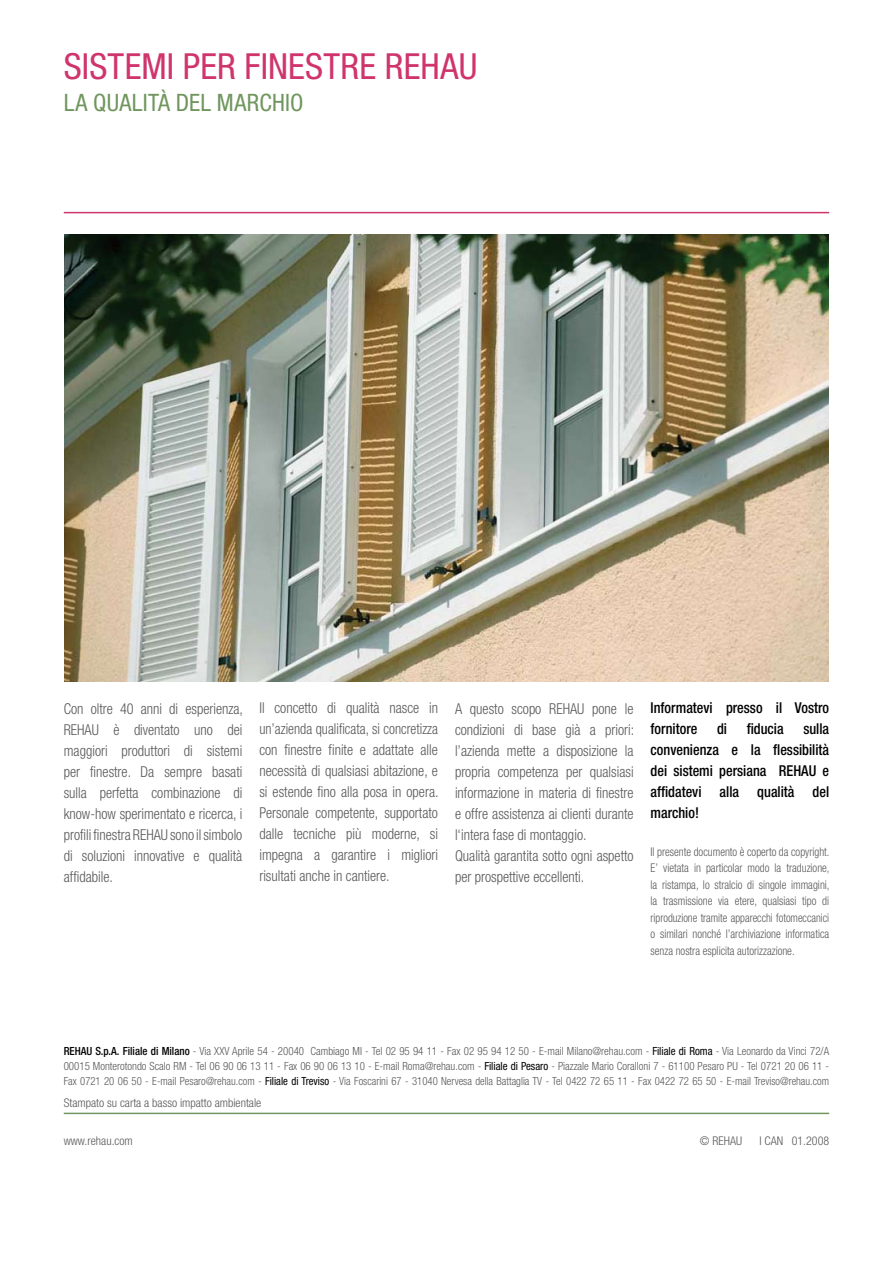
<style>
.page{position:relative;width:893px;height:1263px;background:#fff}
.page>*{position:absolute;margin:0;border:0;box-sizing:border-box;transform-origin:0 0}
.t1{font:condensed 36px "Helvetica Neue";letter-spacing:.005em;color:#cf346c}
.t2{font:condensed 24px "Helvetica Neue";letter-spacing:.005em;color:#70965e}
.t3{font:300 condensed 15px/21px "Helvetica Neue";color:#58585a;text-align:justify;scale:.95 1}
.t4{font:500 condensed 15px/21px "Helvetica Neue";color:#000;scale:.95 1}
.t5{font:300 condensed 12px/16.5px "Helvetica Neue";color:#58585a;text-align:justify;scale:.92 1}
.t6{font:300 condensed 12px "Helvetica Neue";color:#58585a}
.t7{font:300 condensed 11.25px/15px "Helvetica Neue";color:#58585a;text-align:justify}
.s1{font-weight:500;color:#000}
.s2{font-weight:400;color:#000}
</style>
<div class="page">
<hr style="left:64px;top:212px;width:765px;height:1px;background:#cf346c">
<hr style="left:64px;top:1113px;width:765px;height:1px;background:#70965e">
<img style="left:65px;top:235px;width:763px;height:446px">
<h1 class="t1" style="left:64px;top:46px;width:340px">SISTEMI PER FINESTRE REHAU</h1>
<h2 class="t2" style="left:64px;top:89px;width:241px">LA QUALITÀ DEL MARCHIO</h2>
<p class="t3" style="left:259px;top:697px;width:190px">Il concetto di qualità nasce in un’azienda qualificata, si concretizza con finestre finite e adattate alle necessità di qualsiasi abitazione, e si estende fino alla posa in opera.<br>Personale competente, supportato dalle tecniche più moderne, si impegna a garantire i migliori risultati anche in cantiere.</p>
<p class="t3" style="left:455px;top:698px;width:190px;text-align:left">A questo scopo REHAU pone le condizioni di base già a priori: l’azienda mette a disposizione la propria competenza per qualsiasi informazione in materia di finestre e offre assistenza ai clienti durante l‘intera fase di montaggio.<br>Qualità garantita sotto ogni aspetto per prospettive eccellenti.</p>
<p class="t3" style="left:64px;top:698px;width:190px">Con oltre 40 anni di esperienza, REHAU è diventato uno dei maggiori produttori di sistemi per finestre. Da sempre basati sulla perfetta combinazione di know-how sperimentato e ricerca, i profili finestra REHAU sono il simbolo di soluzioni innovative e qualità affidabile.</p>
<p class="t4" style="left:651px;top:697px;width:189px">Informatevi presso il Vostro fornitore</p>
<p class="t4" style="left:717px;top:718px;width:12px">di</p>
<p class="t4" style="left:747px;top:718px;width:40px">fiducia</p>
<p class="t4" style="left:651px;top:718px;width:189px;text-align:justify;text-indent:153px">sulla convenienza e la flessibilità dei sistemi persiana REHAU e affidatevi alla qualità del marchio!</p>
<p class="t5" style="left:651px;top:843px;width:196px">Il presente documento è coperto da copyright.<br>E’ vietata in particolar modo la traduzione, la ristampa, lo stralcio di singole immagini, la trasmissione via etere, qualsiasi tipo di riproduzione tramite apparecchi fotomeccanici o similari nonché l’archiviazione informatica senza nostra esplicita autorizzazione.</p>
<p class="t7" style="left:64px;top:1043px;width:767px"><span class="s1">REHAU S.p.A. Filiale di Milano</span> - Via XXV Aprile 54 - 20040 Cambiago MI - Tel 02 95 94 11 - Fax 02 95 94 12 50 - E-mail Milano@rehau.com - <span class="s2">FILIALE DI ROMA</span> - Via Leonardo da Vinci 72/A 00015 Monterotondo Scalo RM - Tel 06 90 06 13 11 - Fax 06 90 06 13 10 - E-mail Roma@rehau.com - <span class="s2">FILIALE DI PESARO</span> - Piazzale Mario Coralloni 7 - 61100 Pesaro PU - Tel 0721 20 06 11 - Fax 0721 20 06 50 - E-mail Pesaro@rehau.com - <span class="s2">FILIALE DI TREVISO</span> - Via Foscarini 67 - 31040 Nervesa della Battaglia TV - Tel 0422 72 65 11 - Fax 0422 72 65 50 - E-mail Treviso@rehau.com</p>
<p class="t6" style="left:64px;top:1096px;width:199px">Stampato su carta a basso impatto ambientale</p>
<p class="t6" style="left:64px;top:1134px;width:71px">www.rehau.com</p>
<p class="t6" style="left:700px;top:1134px;width:44px">© REHAU</p>
<p class="t6" style="left:759px;top:1134px;width:71px">I CAN 01.2008</p>
</div>
